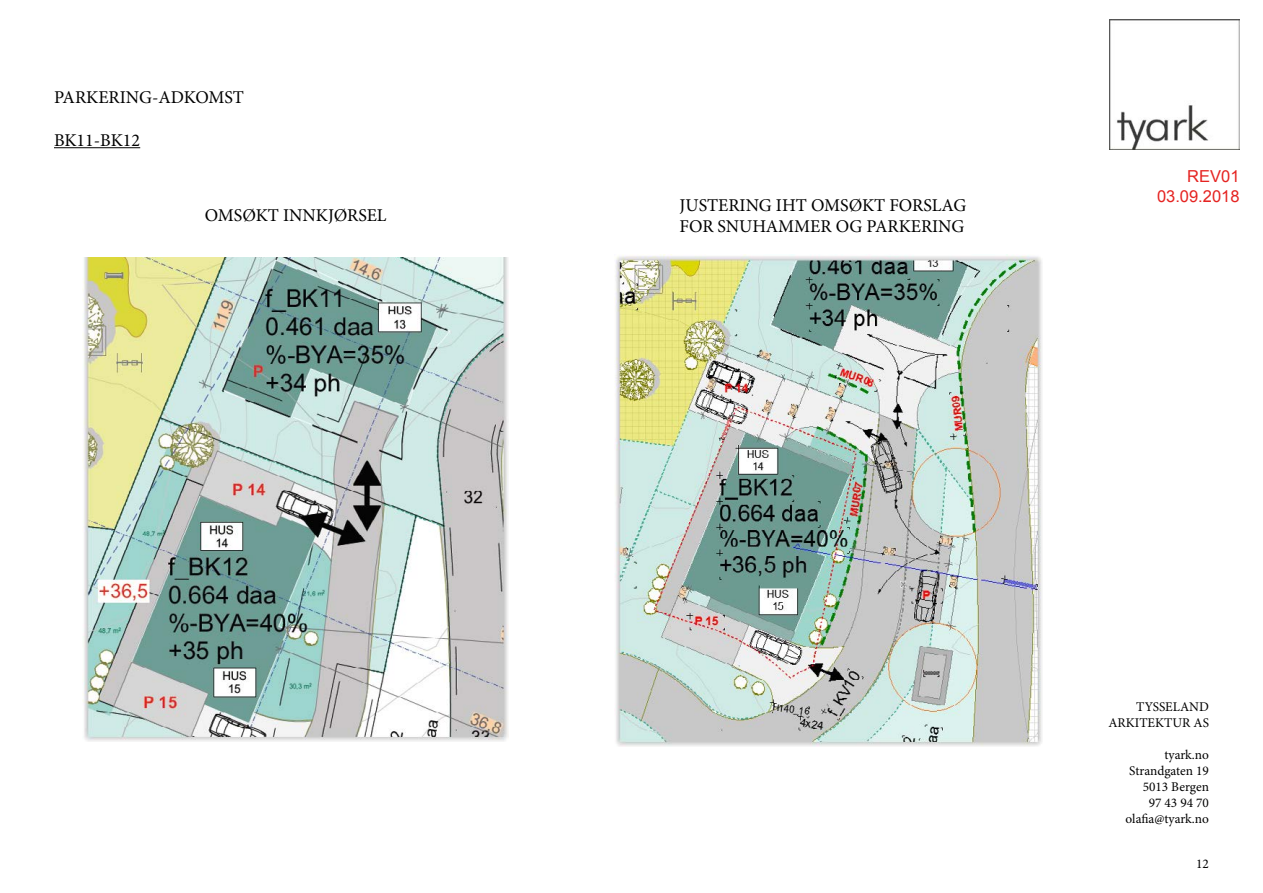
<style>
.page{position:relative;width:1263px;height:893px;background:#fff}
.page>*{position:absolute;margin:0;border:0;box-sizing:border-box;transform-origin:0 0}
.t1{font:18px/21.6px "Minion Pro";color:#000}
.t2{font:16.5px/19.8px "Arial";color:#e52321;text-align:right}
.t3{font:13.35px/16px "Minion Pro";color:#000;text-align:right}
</style>
<div class="page">
<img style="left:1110px;top:20px;width:129px;height:130px">
<img style="left:83px;top:257px;width:425px;height:484px">
<hr style="left:54px;top:147px;width:86px;height:1px;background:#000">
<img style="left:615px;top:254px;width:427px;height:492px">
<p class="t1" style="left:54px;top:86px;width:192px">PARKERING-ADKOMST</p>
<p class="t1" style="left:54px;top:129px;width:88px">BK11-BK12</p>
<p class="t1" style="left:205px;top:205px;width:183px">OMSØKT INNKJØRSEL</p>
<p class="t1" style="left:679px;top:194px;width:288px">JUSTERING IHT OMSØKT FORSLAG<br>FOR SNUHAMMER OG PARKERING</p>
<p class="t2" style="left:1157px;top:167px;width:84px">REV01<br>03.09.2018</p>
<p class="t3" style="left:1108px;top:699px;width:102px">TYSSELAND<br>ARKITEKTUR AS</p>
<p class="t3" style="left:1125px;top:747px;width:85px">tyark.no<br>Strandgaten 19<br>5013 Bergen<br>97 43 94 70 olafia@tyark.no</p>
<p class="t3" style="left:1196px;top:856px;width:14px">12</p>
</div>
